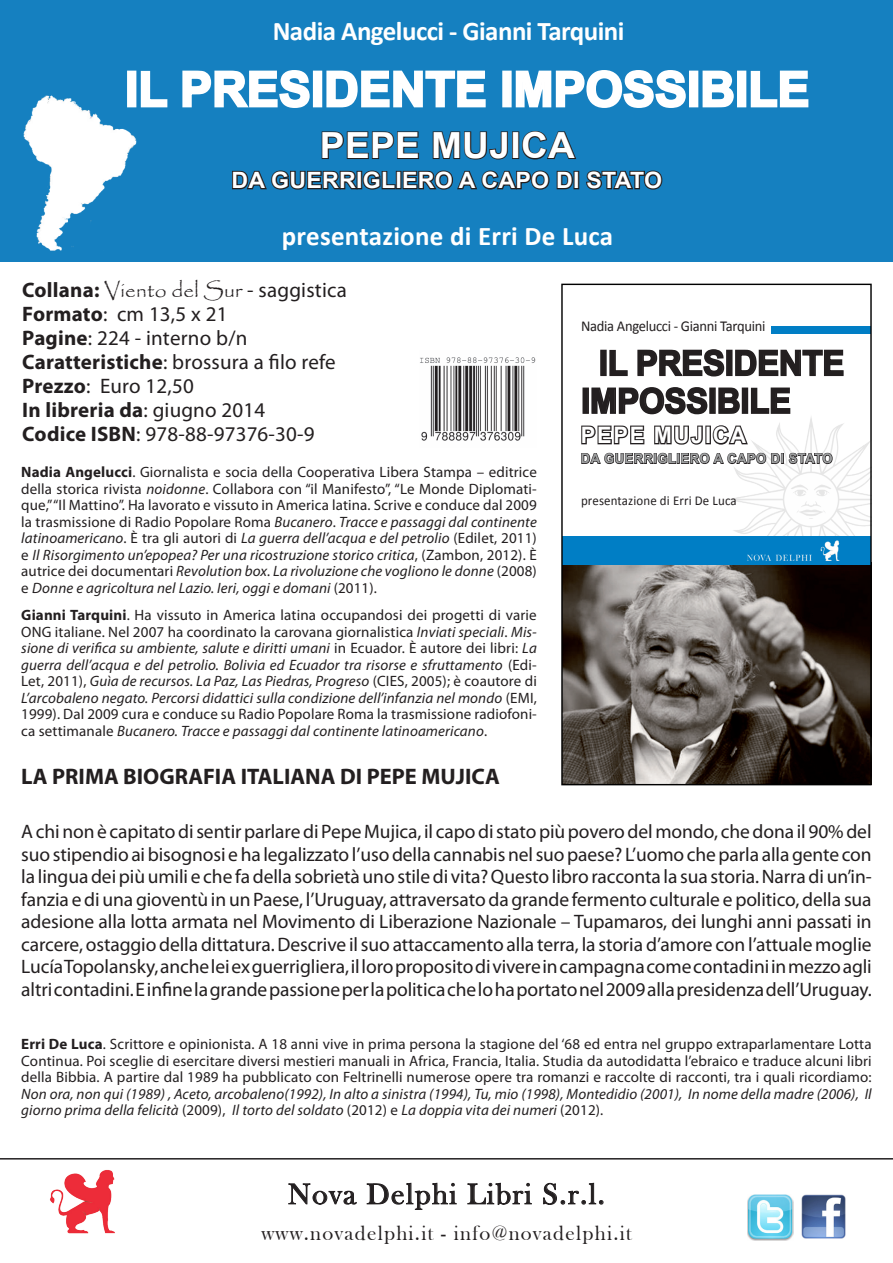
<style>
.page{position:relative;width:893px;height:1263px;background:#fff}
.page>*{position:absolute;margin:0;border:0;box-sizing:border-box;transform-origin:0 0}
.t1{font:700 48px "Arial";color:#fff}
.t2{font:700 36px "Arial";letter-spacing:.01em;color:#fff}
.t3{font:700 34.5px/37.8px "Arial";letter-spacing:-.01em;color:#231f20;scale:.96 1}
.t4{font:30px "Bask Old Face";letter-spacing:.05em;color:#231f20}
.t5{font:700 27px "Calibri";letter-spacing:-.02em;color:#fff}
.t6{font:700 27px "Calibri";letter-spacing:.01em;color:#fff}
.t7{font:700 22.65px "Arial";letter-spacing:.08em;color:#fff;scale:.96 1}
.t8{font:700 22.5px "Myriad Pro";color:#231f20}
.t9{font:700 22.5px "Arial";letter-spacing:.01em;color:#fff}
.t10{font:21px "Myriad Pro";letter-spacing:.01em;color:#231f20}
.t11{font:21px "Bask Old Face";letter-spacing:.06em;color:#231f20}
.t12{font:21px "Papyrus";letter-spacing:.01em;color:#231f20}
.t13{font:700 21px "Myriad Pro";letter-spacing:.01em;color:#231f20}
.t14{font:19.5px/22.5px "Myriad Pro";letter-spacing:-.005em;color:#231f20;text-align:justify}
.t15{font:15.15px "Calibri";letter-spacing:-.02em;color:#231f20;scale:.96 1}
.t16{font:15px/16.5px "Myriad Pro";letter-spacing:.01em;color:#231f20;text-align:justify}
.t17{font:italic 15px/16.5px "Myriad Pro";letter-spacing:.01em;color:#231f20;text-align:justify}
.t18{font:700 13.5px "Arial";letter-spacing:.04em;color:#9c9e9f;scale:.96 1}
.t19{font:13.5px "Calibri";letter-spacing:.01em;color:#231f20;scale:.96 1}
.s1{font-family:"Myriad Pro";font-weight:700}
.s2{font-family:"Myriad Pro"}
.s3{font-weight:700}
.s4{font-weight:400}
.s5{font-style:italic}
.s6{font-weight:700;font-style:normal}
.s7{font-style:normal}
</style>
<div class="page">
<img style="left:50px;top:1170px;width:65px;height:63px">
<svg style="left:288px;top:1183px;width:69px;height:22px"></svg>
<svg style="left:366px;top:1182px;width:91px;height:28px"></svg>
<svg style="left:467px;top:1182px;width:65px;height:23px"></svg>
<svg style="left:543px;top:1182px;width:61px;height:23px"></svg>
<img style="left:801px;top:1194px;width:45px;height:45px">
<img style="left:747px;top:1194px;width:46px;height:47px">
<hr style="left:0;top:1158px;width:893px;height:1px;background:#231f20">
<div style="left:0;top:0;width:893px;height:262px;background:#1580c0"></div>
<img style="left:726px;top:441px;width:144px;height:95px">
<div style="left:772px;top:326px;width:99px;height:7px;background:#007ec5"></div>
<svg style="left:581px;top:349px;width:263px;height:116px"></svg>
<img style="left:563px;top:564px;width:307px;height:219px">
<div style="left:563px;top:536px;width:308px;height:28px;background:#007ec5"></div>
<img style="left:748px;top:540px;width:91px;height:21px">
<div style="left:561px;top:284px;width:311px;height:501px;border:1px solid #000"></div>
<img style="left:23px;top:93px;width:114px;height:158px">
<div style="left:127px;top:71px;width:9px;height:36px;border:2px solid #fff"></div>
<svg style="left:140px;top:70px;width:28px;height:38px"></svg>
<svg style="left:182px;top:70px;width:128px;height:38px"></svg>
<div style="left:313px;top:71px;width:9px;height:36px;border:2px solid #fff"></div>
<svg style="left:326px;top:70px;width:160px;height:38px"></svg>
<div style="left:502px;top:71px;width:10px;height:36px;border:2px solid #fff"></div>
<svg style="left:515px;top:70px;width:171px;height:38px"></svg>
<div style="left:689px;top:71px;width:9px;height:36px;border:2px solid #fff"></div>
<svg style="left:702px;top:70px;width:32px;height:38px"></svg>
<div style="left:737px;top:71px;width:9px;height:36px;border:2px solid #fff"></div>
<svg style="left:750px;top:70px;width:59px;height:38px"></svg>
<svg style="left:321px;top:131px;width:99px;height:29px"></svg>
<svg style="left:432px;top:131px;width:76px;height:29px"></svg>
<div style="left:512px;top:131px;width:7px;height:28px;border:2px solid #231f20"></div>
<svg style="left:521px;top:131px;width:56px;height:29px"></svg>
<svg style="left:232px;top:170px;width:343px;height:20px"></svg>
<div style="left:573px;top:171px;width:6px;height:18px;border:2px solid #231f20"></div>
<svg style="left:586px;top:170px;width:77px;height:20px"></svg>
<img style="left:420px;top:357px;width:116px;height:84px">
<p class="t5" style="left:273px;top:14px;width:353px">Nadia Angelucci - Gianni Tarquini</p>
<p class="t1" style="left:125px;top:57px;width:686px">IL PRESIDENTE IMPOSSIBILE</p>
<p class="t2" style="left:320px;top:121px;width:257px">PEPE MUJICA</p>
<p class="t9" style="left:231px;top:165px;width:432px">DA GUERRIGLIERO A CAPO DI STATO</p>
<p class="t6" style="left:282px;top:218px;width:333px">presentazione di Erri De Luca</p>
<p class="t12" style="left:22px;top:278px;width:326px"><span class="s1">Collana:</span> Viento del Sur <span class="s2">- saggistica</span></p>
<p class="t10" style="left:22px;top:301px;width:207px"><span class="s3">Formato</span>: cm 13,5 x 21</p>
<p class="t10" style="left:22px;top:325px;width:227px"><span class="s3">Pagine</span>: 224 - interno b/n</p>
<p class="t10" style="left:22px;top:349px;width:315px"><span class="s3">Caratteristiche</span>: brossura a filo refe</p>
<p class="t10" style="left:22px;top:373px;width:173px"><span class="s3">Prezzo</span>: Euro 12,50</p>
<p class="t13" style="left:22px;top:396px;width:244px">In libreria da<span class="s4">: giugno 2014</span></p>
<p class="t10" style="left:22px;top:421px;width:294px"><span class="s3">Codice ISBN</span>: 978-88-97376-30-9</p>
<p class="t16" style="left:21px;top:464px;width:517px"><span class="s3">Nadia Angelucci</span>. Giornalista e socia della Cooperativa Libera Stampa – editrice della storica rivista <span class="s5">noidonne</span>. Collabora con “il Manifesto”, “Le Monde Diplomati&shy;que,” “Il Mattino”. Ha lavorato e vissuto in America latina. Scrive e conduce dal 2009 la trasmissione di Radio Popolare Roma <span class="s5">Bucanero</span>. <span class="s5">Tracce e passaggi dal continente latinoamericano</span>. È tra gli autori di <span class="s5">La guerra dell’acqua e del petrolio</span> (Edilet, 2011) e <span class="s5">Il Risorgimento un’epopea? Per una ricostruzione storico critica</span>, (Zambon, 2012). È autrice dei documentari <span class="s5">Revolution box. La rivoluzione che vogliono le donne</span> (2008) e <span class="s5">Donne e agricoltura nel Lazio. Ieri, oggi e domani</span> (2011).</p>
<p class="t17" style="left:21px;top:607px;width:517px"><span class="s6">Gianni Tarquini</span><span class="s7">. Ha vissuto in America latina occupandosi dei progetti di varie ONG italiane. Nel 2007 ha coordinato la carovana giornalistica</span> Inviati speciali<span class="s7">.</span> Mis&shy;sione di verifica su ambiente, salute e diritti umani <span class="s7">in Ecuador. È autore dei libri:</span> La guerra dell’acqua e del petrolio. Bolivia ed Ecuador tra risorse e sfruttamento <span class="s7">(Edi-Let, 2011),</span> Guìa de recursos. La Paz, Las Piedras, Progreso <span class="s7">(CIES, 2005); è coautore di </span>L’arcobaleno negato. Percorsi didattici sulla condizione dell’infanzia nel mondo <span class="s7">(EMI, 1999). Dal 2009 cura e conduce su Radio Popolare Roma la trasmissione radiofoni&shy;ca settimanale</span> Bucanero. Tracce e passaggi dal continente latinoamericano<span class="s7">.</span></p>
<p class="t8" style="left:21px;top:762px;width:480px">LA PRIMA BIOGRAFIA ITALIANA DI PEPE MUJICA</p>
<p class="t15" style="left:581px;top:317px;width:194px">Nadia Angelucci - Gianni Tarquini</p>
<p class="t3" style="left:581px;top:345px;width:276px;text-indent:18px">IL PRESIDENTE<br>IMPOSSIBILE</p>
<p class="t7" style="left:581px;top:420px;width:174px">PEPE MUJICA</p>
<p class="t18" style="left:581px;top:449px;width:264px">DA GUERRIGLIERO A CAPO DI STATO</p>
<p class="t19" style="left:581px;top:492px;width:164px">presentazione di Erri De Luca</p>
<p class="t14" style="left:21px;top:820px;width:852px">A chi non è capitato di sentir parlare di Pepe Mujica, il capo di stato più povero del mondo, che dona il 90% del suo stipendio ai bisognosi e ha legalizzato l’uso della cannabis nel suo paese? L’uomo che parla alla gente con la lingua dei più umili e che fa della sobrietà uno stile di vita? Questo libro racconta la sua storia. Narra di un’in&shy;fanzia e di una gioventù in un Paese, l’Uruguay, attraversato da grande fermento culturale e politico, della sua adesione alla lotta armata nel Movimento di Liberazione Nazionale – Tupamaros, dei lunghi anni passati in carcere, ostaggio della dittatura. Descrive il suo attaccamento alla terra, la storia d’amore con l’attuale moglie Lucía Topolansky, anche lei ex guerrigliera, il loro proposito di vivere in campagna come contadini in mezzo agli altri contadini. E infine la grande passione per la politica che lo ha portato nel 2009 alla presidenza dell’Uruguay.</p>
<p class="t16" style="left:21px;top:1035px;width:852px"><span class="s3">Erri De Luca</span>. Scrittore e opinionista. A 18 anni vive in prima persona la stagione del ‘68 ed entra nel gruppo extraparlamentare Lotta Continua. Poi sceglie di esercitare diversi mestieri manuali in Africa, Francia, Italia. Studia da autodidatta l’ebraico e traduce alcuni libri della Bibbia. A partire dal 1989 ha pubblicato con Feltrinelli numerose opere tra romanzi e raccolte di racconti, tra i quali ricordiamo:<br><span class="s5">Non ora, non qui (1989) , Aceto, arcobaleno(1992), In alto a sinistra (1994), Tu, mio (1998), Montedidio (2001), In nome della madre (2006), Il giorno prima della felicità</span> (2009), <span class="s5">Il torto del soldato</span> (2012) e <span class="s5">La doppia vita dei numeri</span> (2012).</p>
<p class="t4" style="left:288px;top:1177px;width:318px">Nova Delphi Libri S.r.l.</p>
<p class="t11" style="left:261px;top:1221px;width:372px">www.novadelphi.it - info@novadelphi.it</p>
</div>
